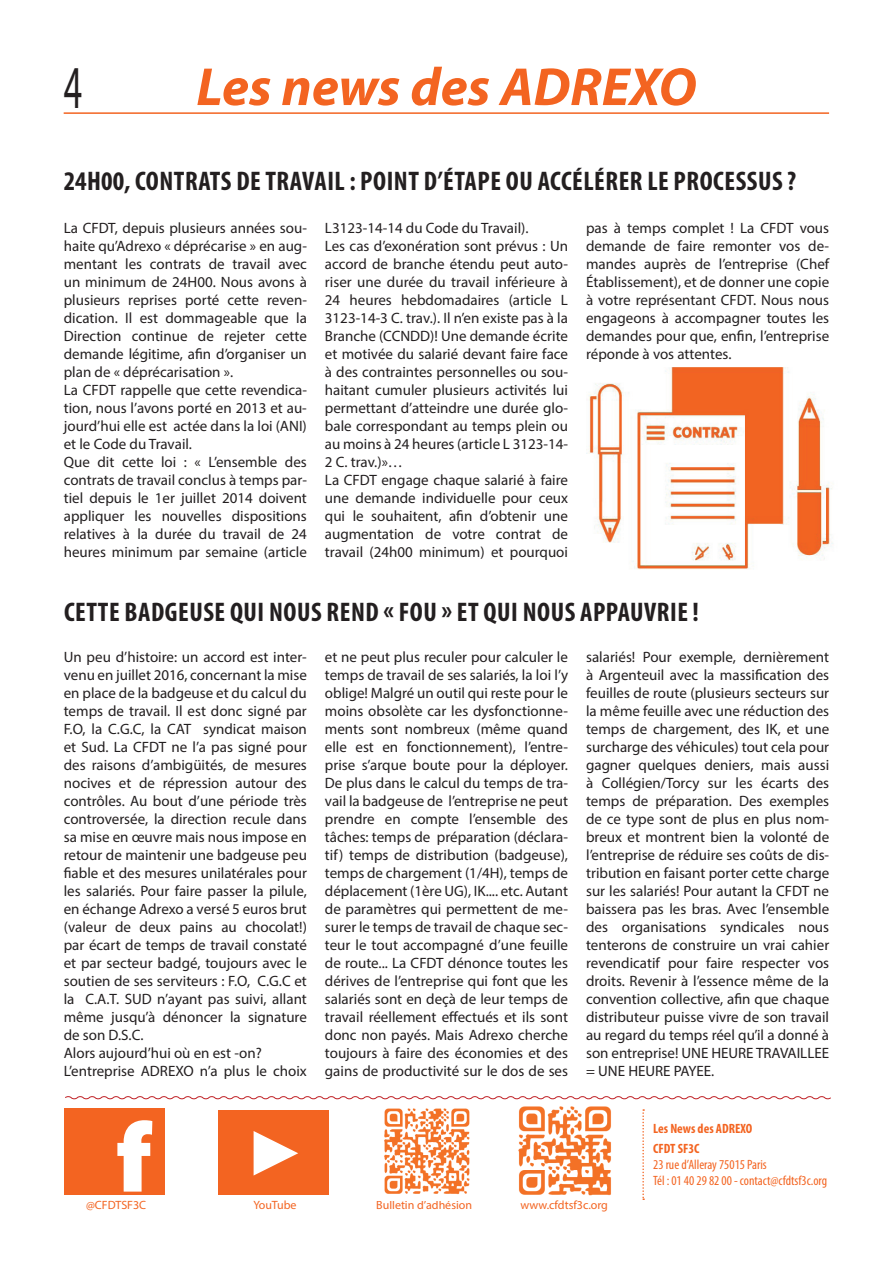
<style>
.page{position:relative;width:893px;height:1263px;background:#fff}
.page>*{position:absolute;margin:0;border:0;box-sizing:border-box;transform-origin:0 0}
.t1{font:900 99px "Myriad Pro";color:#fff}
.t2{font:61.2px "Myriad Pro";color:#231f20;scale:.59 1}
.t3{font:italic 700 54px "Myriad Pro";color:#f36421}
.t4{font:700 condensed 27px "Myriad Pro";letter-spacing:.02em;color:#231f20}
.t5{font:15px/18px "Myriad Pro";color:#231f20}
.t6{font:condensed 13.5px/16.2px "Myriad Pro";color:#f36421}
.t7{font:700 condensed 13.5px/20.4px "Myriad Pro";color:#f36421}
.t8{font:12px "Myriad Pro";color:#f36421}
</style>
<div class="page">
<hr style="left:64px;top:112px;width:765px;height:2px;background:#f36421">
<img style="left:518px;top:1106px;width:93px;height:90px">
<svg style="left:65px;top:1096px;width:766px;height:4px"></svg>
<img style="left:586px;top:367px;width:247px;height:203px">
<div style="left:218px;top:1110px;width:110px;height:85px;background:#f36421"></div>
<div style="left:64px;top:1108px;width:100px;height:87px;background:#f36421"></div>
<img style="left:384px;top:1108px;width:86px;height:87px">
<svg style="left:642px;top:1109px;width:2px;height:91px"></svg>
<h2 class="t2" style="left:64px;top:50px;width:33px">4</h2>
<h3 class="t3" style="left:196px;top:52px;width:502px">Les news des ADREXO</h3>
<h3 class="t4" style="left:64px;top:164px;width:734px">24H00, CONTRATS DE TRAVAIL : POINT D’ÉTAPE OU ACCÉLÉRER LE PROCESSUS ?</h3>
<p class="t5" style="left:64px;top:218px;width:245px">La CFDT, depuis plusieurs années sou&shy;haite qu’Adrexo « déprécarise » en aug&shy;mentant les contrats de travail avec un minimum de 24H00. Nous avons à plusieurs reprises porté cette reven&shy;dication. Il est dommageable que la Direction continue de rejeter cette demande légitime, afin d’organiser un plan de « déprécarisation ».<br>La CFDT rappelle que cette revendica&shy;tion, nous l’avons porté en 2013 et au&shy;jourd’hui elle est actée dans la loi (ANI) et le Code du Travail.<br>Que dit cette loi : « L’ensemble des contrats de travail conclus à temps par&shy;tiel depuis le 1er juillet 2014 doivent appliquer les nouvelles dispositions relatives à la durée du travail de 24 heures minimum par semaine (article</p>
<p class="t5" style="left:325px;top:218px;width:245px">L3123-14-14 du Code du Travail).<br>Les cas d’exonération sont prévus : Un accord de branche étendu peut auto&shy;riser une durée du travail inférieure à 24 heures hebdomadaires (article L 3123-14-3 C. trav.). Il n’en existe pas à la Branche (CCNDD)! Une demande écrite et motivée du salarié devant faire face à des contraintes personnelles ou sou&shy;haitant cumuler plusieurs activités lui permettant d’atteindre une durée glo&shy;bale correspondant au temps plein ou au moins à 24 heures (article L 3123-14- 2 C. trav.)»…<br>La CFDT engage chaque salarié à faire une demande individuelle pour ceux qui le souhaitent, afin d’obtenir une augmentation de votre contrat de travail (24h00 minimum) et pourquoi</p>
<p class="t5" style="left:586px;top:218px;width:245px;text-align:justify">pas à temps complet ! La CFDT vous demande de faire remonter vos de&shy;mandes auprès de l’entreprise (Chef Établissement), et de donner une copie à votre représentant CFDT. Nous nous engageons à accompagner toutes les demandes pour que, enfin, l’entreprise réponde à vos attentes.</p>
<h3 class="t4" style="left:64px;top:595px;width:636px">CETTE BADGEUSE QUI NOUS REND « FOU » ET QUI NOUS APPAUVRIE !</h3>
<p class="t5" style="left:64px;top:648px;width:245px">Un peu d’histoire: un accord est inter&shy;venu en juillet 2016, concernant la mise en place de la badgeuse et du calcul du temps de travail. Il est donc signé par F.O, la C.G.C, la CAT syndicat maison et Sud. La CFDT ne l’a pas signé pour des raisons d’ambigüités, de mesures nocives et de répression autour des contrôles. Au bout d’une période très controversée, la direction recule dans sa mise en œuvre mais nous impose en retour de maintenir une badgeuse peu fiable et des mesures unilatérales pour les salariés. Pour faire passer la pilule, en échange Adrexo a versé 5 euros brut (valeur de deux pains au chocolat!) par écart de temps de travail constaté et par secteur badgé, toujours avec le soutien de ses serviteurs : F.O, C.G.C et la C.A.T. SUD n’ayant pas suivi, allant même jusqu’à dénoncer la signature de son D.S.C.<br>Alors aujourd’hui où en est -on?<br>L’entreprise ADREXO n’a plus le choix</p>
<p class="t5" style="left:325px;top:648px;width:245px;text-align:justify">et ne peut plus reculer pour calculer le temps de travail de ses salariés, la loi l’y oblige! Malgré un outil qui reste pour le moins obsolète car les dysfonctionne&shy;ments sont nombreux (même quand elle est en fonctionnement), l’entre&shy;prise s’arque boute pour la déployer.<br>De plus dans le calcul du temps de tra&shy;vail la badgeuse de l’entreprise ne peut prendre en compte l’ensemble des tâches: temps de préparation (déclara&shy;tif) temps de distribution (badgeuse), temps de chargement (1/4H), temps de déplacement (1ère UG), IK.... etc. Autant de paramètres qui permettent de me&shy;surer le temps de travail de chaque sec&shy;teur le tout accompagné d’une feuille de route... La CFDT dénonce toutes les dérives de l’entreprise qui font que les salariés sont en deçà de leur temps de travail réellement effectués et ils sont donc non payés. Mais Adrexo cherche toujours à faire des économies et des gains de productivité sur le dos de ses</p>
<p class="t5" style="left:586px;top:648px;width:245px;text-align:justify">salariés! Pour exemple, dernièrement à Argenteuil avec la massification des feuilles de route (plusieurs secteurs sur la même feuille avec une réduction des temps de chargement, des IK, et une surcharge des véhicules) tout cela pour gagner quelques deniers, mais aussi à Collégien/Torcy sur les écarts des temps de préparation. Des exemples de ce type sont de plus en plus nom&shy;breux et montrent bien la volonté de l’entreprise de réduire ses coûts de dis&shy;tribution en faisant porter cette charge sur les salariés! Pour autant la CFDT ne baissera pas les bras. Avec l’ensemble des organisations syndicales nous tenterons de construire un vrai cahier revendicatif pour faire respecter vos droits. Revenir à l’essence même de la convention collective, afin que chaque distributeur puisse vivre de son travail au regard du temps réel qu’il a donné à son entreprise! UNE HEURE TRAVAILLEE = UNE HEURE PAYEE.</p>
<h1 class="t1" style="left:116px;top:1092px;width:193px">f <sup>►</sup></h1>
<p class="t8" style="left:86px;top:1197px;width:62px">@CFDTSF3C</p>
<p class="t8" style="left:376px;top:1197px;width:97px">Bulletin d’adhésion</p>
<p class="t8" style="left:520px;top:1197px;width:89px">www.cfdtsf3c.org</p>
<p class="t8" style="left:253px;top:1197px;width:45px">YouTube</p>
<p class="t7" style="left:653px;top:1117px;width:101px">LES NEWS DES ADREXO<br>CFDT SF3C</p>
<p class="t6" style="left:653px;top:1156px;width:175px">23 rue d’Alleray 75015 Paris<br>Tél : 01 40 29 82 00 - contact@cfdtsf3c.org</p>
</div>
